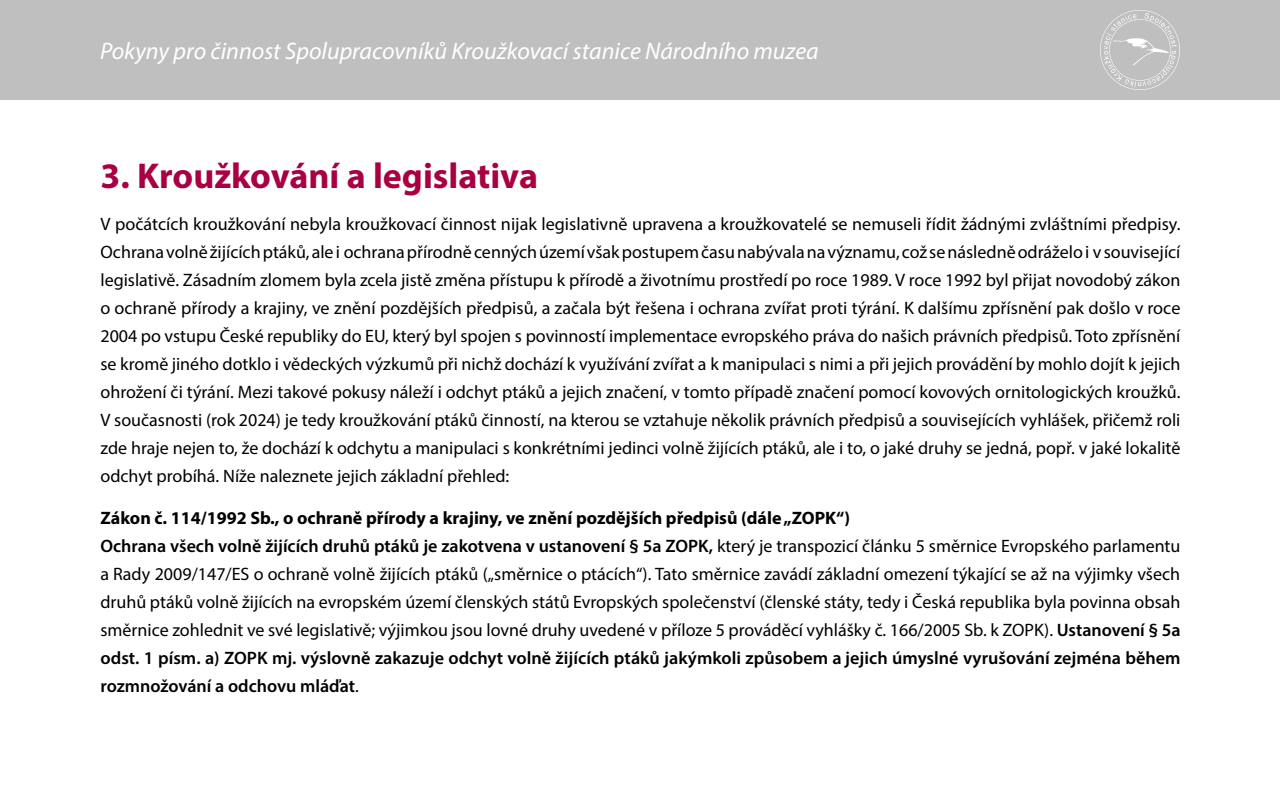
<style>
.page{position:relative;width:1280px;height:800px;background:#fff}
.page>*{position:absolute;margin:0;border:0;box-sizing:border-box;transform-origin:0 0}
.t1{font:700 36px "Myriad Pro";color:#a80042}
.t2{font:italic 24px "Myriad Pro";color:#fff}
.T1{font:18px/28px "Myriad Pro";color:#000;text-align:justify}
.H3_X_X_X{font:700 18px "Myriad Pro";color:#000}
.s1{font-weight:600}
</style>
<div class="page">
<div style="left:0;top:0;width:1280px;height:100px;background:#bfbfbf"></div>
<svg style="left:1100px;top:10px;width:80px;height:80px"></svg>
<h2 class="t2" style="left:100px;top:36px;width:720px">Pokyny pro činnost Spolupracovníků Kroužkovací stanice Národního muzea</h2>
<h1 class="t1" style="left:100px;top:152px;width:439px">3. Kroužkování a legislativa</h1>
<p class="T1" style="left:100px;top:210px;width:1082px">V počátcích kroužkování nebyla kroužkovací činnost nijak legislativně upravena a kroužkovatelé se nemuseli řídit žádnými zvláštními předpisy.<br>Ochrana volně žijících ptáků, ale i ochrana přírodně cenných území však postupem času nabývala na významu, což se následně odráželo i v související legislativě. Zásadním zlomem byla zcela jistě změna přístupu k přírodě a životnímu prostředí po roce 1989. V roce 1992 byl přijat novodobý zákon o ochraně přírody a krajiny, ve znění pozdějších předpisů, a začala být řešena i ochrana zvířat proti týrání. K dalšímu zpřísnění pak došlo v roce 2004 po vstupu České republiky do EU, který byl spojen s povinností implementace evropského práva do našich právních předpisů. Toto zpřísnění se kromě jiného dotklo i vědeckých výzkumů při nichž dochází k využívání zvířat a k manipulaci s nimi a při jejich provádění by mohlo dojít k jejich ohrožení či týrání. Mezi takové pokusy náleží i odchyt ptáků a jejich značení, v tomto případě značení pomocí kovových ornitologických kroužků.<br>V současnosti (rok 2024) je tedy kroužkování ptáků činností, na kterou se vztahuje několik právních předpisů a souvisejících vyhlášek, přičemž roli zde hraje nejen to, že dochází k odchytu a manipulaci s konkrétními jedinci volně žijících ptáků, ale i to, o jaké druhy se jedná, popř. v jaké lokalitě odchyt probíhá. Níže naleznete jejich základní přehled:</p>
<p class="H3_X_X_X" style="left:100px;top:506px;width:751px">Zákon č. 114/1992 Sb., o ochraně přírody a krajiny, ve znění pozdějších předpisů (dále „ZOPK“)</p>
<p class="T1" style="left:100px;top:532px;width:1082px"><span class="s1">Ochrana všech volně žijících druhů ptáků je zakotvena v ustanovení § 5a ZOPK,</span> který je transpozicí článku 5 směrnice Evropského parlamentu a Rady 2009/147/ES o ochraně volně žijících ptáků („směrnice o ptácích“). Tato směrnice zavádí základní omezení týkající se až na výjimky všech druhů ptáků volně žijících na evropském území členských států Evropských společenství (členské státy, tedy i Česká republika byla povinna obsah směrnice zohlednit ve své legislativě; výjimkou jsou lovné druhy uvedené v příloze 5 prováděcí vyhlášky č. 166/2005 Sb. k ZOPK). <span class="s1">Ustanovení § 5a odst. 1 písm. a) ZOPK mj. výslovně zakazuje odchyt volně žijících ptáků jakýmkoli způsobem a jejich úmyslné vyrušování zejména během rozmnožování a odchovu mláďat</span>.</p>
</div>
